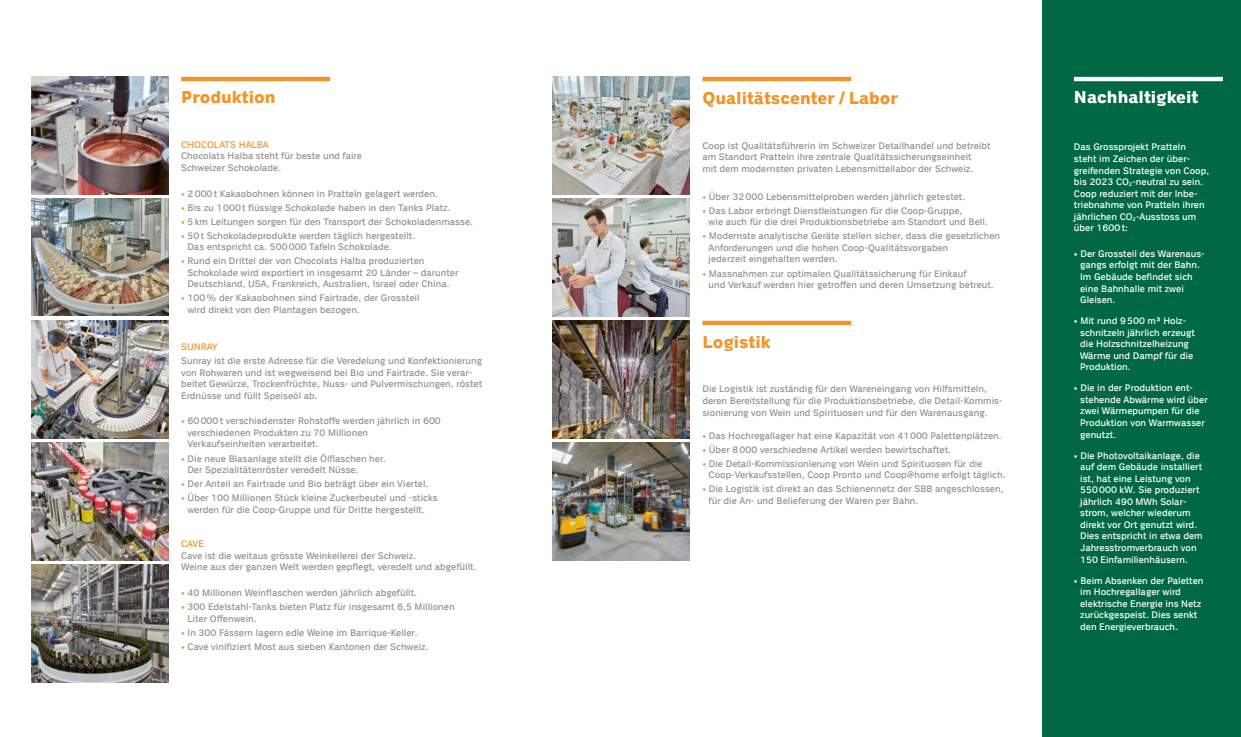
<style>
.page{position:relative;width:1241px;height:737px;background:#fff}
.page>*{position:absolute;margin:0;border:0;box-sizing:border-box;transform-origin:0 0}
.t1{font:700 17.5px "Coop";color:#f1952a}
.t2{font:700 17.5px "Coop";color:#fff}
.t3{font:9.62px/11.5px "Coop";color:#949290}
.t4{font:9.62px/11.5px "Coop";color:#fff}
.t5{font:9.62px "Coop";color:#f1952a}
.s1{font-size:7.88px;color:#f1952a}
.s2{font-size:7.88px}
</style>
<div class="page">
<img style="left:32px;top:77px;width:137px;height:118px">
<img style="left:32px;top:442px;width:137px;height:118px">
<img style="left:32px;top:198px;width:137px;height:118px">
<img style="left:32px;top:321px;width:137px;height:117px">
<img style="left:32px;top:564px;width:137px;height:118px">
<div style="left:1042px;top:0;width:198px;height:737px;background:#006943"></div>
<img style="left:552px;top:77px;width:138px;height:118px">
<img style="left:552px;top:442px;width:138px;height:118px">
<img style="left:552px;top:199px;width:138px;height:117px">
<img style="left:552px;top:321px;width:138px;height:117px">
<hr style="left:181px;top:77px;width:149px;height:4px;background:#f1952a">
<hr style="left:702px;top:77px;width:149px;height:4px;background:#f1952a">
<hr style="left:702px;top:321px;width:149px;height:4px;background:#f1952a">
<hr style="left:1073px;top:77px;width:149px;height:4px;background:#fff">
<h1 class="t1" style="left:181px;top:88px;width:96px">Produktion</h1>
<p class="t5" style="left:181px;top:139px;width:89px">CHOCOLATS HALBA</p>
<p class="t3" style="left:181px;top:150px;width:182px">Chocolats Halba steht für beste und faire<br>Schweizer Schokolade.</p>
<p class="t3" style="left:181px;top:188px;width:258px"><span class="s1">•</span> 2000t Kakaobohnen können in Pratteln gelagert werden.</p>
<p class="t3" style="left:181px;top:202px;width:271px"><span class="s1">•</span> Bis zu 1000t flüssige Schokolade haben in den Tanks Platz.</p>
<p class="t3" style="left:181px;top:216px;width:293px"><span class="s1">•</span> 5km Leitungen sorgen für den Transport der Schokoladenmasse.</p>
<p class="t3" style="left:187px;top:230px;width:229px;text-indent:-6px"><span class="s1">•</span> 50t Schokoladeprodukte werden täglich hergestellt.<br>Das entspricht ca. 500000 Tafeln Schokolade.</p>
<p class="t3" style="left:187px;top:255px;width:272px;text-indent:-6px"><span class="s1">•</span> Rund ein Drittel der von Chocolats Halba produzierten<br>Schokolade wird exportiert in insgesamt 20 Länder – darunter<br>Deutschland, USA, Frankreich, Australien, Israel oder China.</p>
<p class="t3" style="left:187px;top:292px;width:234px;text-indent:-6px"><span class="s1">•</span> 100% der Kakaobohnen sind Fairtrade, der Grossteil wird direkt von den Plantagen bezogen.</p>
<p class="t5" style="left:181px;top:342px;width:38px">SUNRAY</p>
<p class="t3" style="left:181px;top:355px;width:302px">Sunray ist die erste Adresse für die Veredelung und Konfektionierung von Rohwaren und ist wegweisend bei Bio und Fairtrade. Sie verar&shy;beitet Gewürze, Trockenfrüchte, Nuss- und Pulvermischungen, röstet Erdnüsse und füllt Speiseöl ab.</p>
<p class="t3" style="left:187px;top:415px;width:255px;text-indent:-6px"><span class="s1">•</span> 60000t verschiedenster Rohstoffe werden jährlich in 600 verschiedenen Produkten zu 70 Millionen<br>Verkaufseinheiten verarbeitet.</p>
<p class="t3" style="left:187px;top:452px;width:200px;text-indent:-6px"><span class="s1">•</span> Die neue Blasanlage stellt die Ölflaschen her.<br>Der Spezialitätenröster veredelt Nüsse.</p>
<p class="t3" style="left:181px;top:478px;width:249px"><span class="s1">•</span> Der Anteil an Fairtrade und Bio beträgt über ein Viertel.</p>
<p class="t3" style="left:187px;top:492px;width:252px;text-indent:-6px"><span class="s1">•</span> Über 100 Millionen Stück kleine Zuckerbeutel und -sticks werden für die Coop-Gruppe und für Dritte hergestellt.</p>
<p class="t5" style="left:181px;top:539px;width:24px">CAVE</p>
<p class="t3" style="left:181px;top:550px;width:297px">Cave ist die weitaus grösste Weinkellerei der Schweiz.<br>Weine aus der ganzen Welt werden gepflegt, veredelt und abgefüllt.</p>
<p class="t3" style="left:181px;top:587px;width:237px"><span class="s1">•</span> 40 Millionen Weinflaschen werden jährlich abgefüllt.</p>
<p class="t3" style="left:187px;top:601px;width:269px;text-indent:-6px"><span class="s1">•</span> 300 Edelstahl-Tanks bieten Platz für insgesamt 6,5 Millionen<br>Liter Offenwein.</p>
<p class="t3" style="left:181px;top:626px;width:238px"><span class="s1">•</span> In 300 Fässern lagern edle Weine im Barrique-Keller.</p>
<p class="t3" style="left:181px;top:641px;width:249px"><span class="s1">•</span> Cave vinifiziert Most aus sieben Kantonen der Schweiz.</p>
<h1 class="t1" style="left:702px;top:88px;width:197px">Qualitätscenter / Labor</h1>
<p class="t3" style="left:702px;top:140px;width:290px">Coop ist Qualitätsführerin im Schweizer Detailhandel und betreibt am Standort Pratteln ihre zentrale Qualitätssicherungseinheit<br>mit dem modernsten privaten Lebensmittellabor der Schweiz.</p>
<p class="t3" style="left:702px;top:191px;width:264px"><span class="s1">•</span> Über 32000 Lebensmittelproben werden jährlich getestet.</p>
<p class="t3" style="left:708px;top:205px;width:280px;text-indent:-6px"><span class="s1">•</span> Das Labor erbringt Dienstleistungen für die Coop-Gruppe,<br>wie auch für die drei Produktionsbetriebe am Standort und Bell.</p>
<p class="t3" style="left:708px;top:230px;width:293px;text-indent:-6px"><span class="s1">•</span> Modernste analytische Geräte stellen sicher, dass die gesetzlichen<br>Anforderungen und die hohen Coop-Qualitätsvorgaben<br>jederzeit eingehalten werden.</p>
<p class="t3" style="left:708px;top:267px;width:287px;text-indent:-6px"><span class="s1">•</span> Massnahmen zur optimalen Qualitätssicherung für Einkauf<br>und Verkauf werden hier getroffen und deren Umsetzung betreut.</p>
<h1 class="t1" style="left:702px;top:332px;width:70px">Logistik</h1>
<p class="t3" style="left:702px;top:383px;width:300px">Die Logistik ist zuständig für den Wareneingang von Hilfsmitteln, deren Bereitstellung für die Produktionsbetriebe, die Detail-Kommis&shy;sionierung von Wein und Spirituosen und für den Warenausgang.</p>
<p class="t3" style="left:702px;top:430px;width:301px"><span class="s1">•</span> Das Hochregallager hat eine Kapazität von 41000 Palettenplätzen.</p>
<p class="t3" style="left:702px;top:444px;width:250px"><span class="s1">•</span> Über 8000 verschiedene Artikel werden bewirtschaftet.</p>
<p class="t3" style="left:708px;top:458px;width:298px;text-indent:-6px"><span class="s1">•</span> Die Detail-Kommissionierung von Wein und Spirituosen für die<br>Coop-Verkaufsstellen, Coop Pronto und Coop@home erfolgt täglich.</p>
<p class="t3" style="left:708px;top:483px;width:296px;text-indent:-6px"><span class="s1">•</span> Die Logistik ist direkt an das Schienennetz der SBB angeschlossen, für die An- und Belieferung der Waren per Bahn.</p>
<h1 class="t2" style="left:1073px;top:88px;width:126px">Nachhaltigkeit</h1>
<p class="t4" style="left:1073px;top:141px;width:137px">Das Grossprojekt Pratteln steht im Zeichen der über&shy;greifenden Strategie von Coop, bis 2023 CO<sub>2</sub>-neutral zu sein.<br>Coop reduziert mit der Inbe&shy;triebnahme von Pratteln ihren jährlichen CO<sub>2</sub>-Ausstoss um über 1600t:</p>
<p class="t4" style="left:1079px;top:248px;width:126px;text-indent:-6px"><span class="s2">•</span> Der Grossteil des Warenaus&shy;gangs erfolgt mit der Bahn.<br>Im Gebäude befindet sich eine Bahnhalle mit zwei<br>Gleisen.</p>
<p class="t4" style="left:1079px;top:315px;width:116px;text-indent:-6px"><span class="s2">•</span> Mit rund 9500 m³ Holz&shy;schnitzeln jährlich erzeugt die Holzschnitzelheizung<br>Wärme und Dampf für die<br>Produktion.</p>
<p class="t4" style="left:1079px;top:382px;width:129px;text-indent:-6px"><span class="s2">•</span> Die in der Produktion ent&shy;stehende Abwärme wird über zwei Wärmepumpen für die<br>Produktion von Warmwasser genutzt.</p>
<p class="t4" style="left:1079px;top:449px;width:124px;text-indent:-6px"><span class="s2">•</span> Die Photovoltaikanlage, die auf dem Gebäude installiert ist, hat eine Leistung von<br>550000 kW. Sie produziert jährlich 490 MWh Solar&shy;strom, welcher wiederum direkt vor Ort genutzt wird.<br>Dies entspricht in etwa dem<br>Jahresstromverbrauch von<br>150 Einfamilienhäusern.</p>
<p class="t4" style="left:1079px;top:574px;width:125px;text-indent:-6px"><span class="s2">•</span> Beim Absenken der Paletten im Hochregallager wird elektrische Energie ins Netz zurückgespeist. Dies senkt den Energieverbrauch.</p>
</div>
